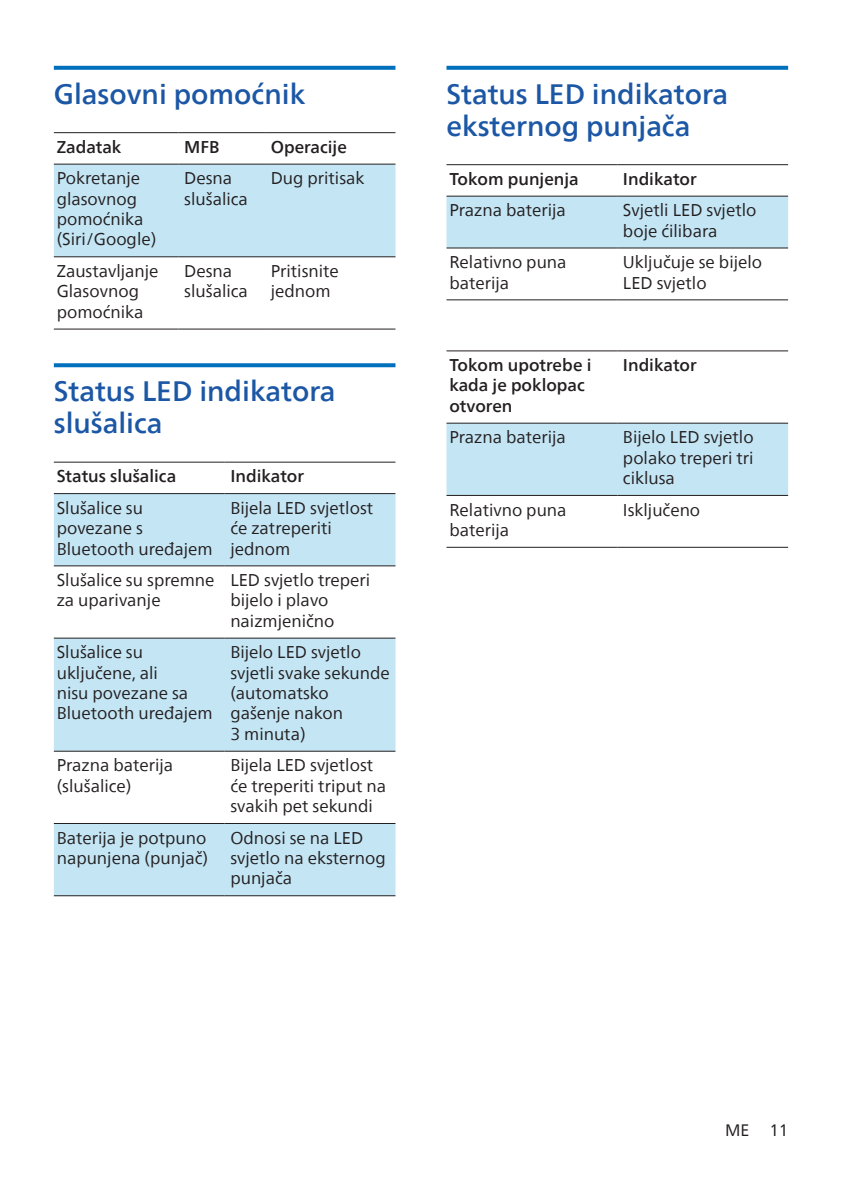
<style>
.page{position:relative;width:842px;height:1191px;background:#fff}
.page>*{position:absolute;margin:0;border:0;box-sizing:border-box;transform-origin:0 0}
.heading2{font:500 28px/32px "Neue Frutiger World";color:#1c57a5}
.Body_Text{font:17px/20.4px "Neue Frutiger World";color:#231f20}
.Body_Text-2{font:500 17px/20.4px "Neue Frutiger World";color:#231f20}
.t1{font:16.4px "Neue Frutiger World";color:#231f20}
</style>
<div class="page">
<svg style="left:54px;top:66px;width:341px;height:4px"></svg>
<svg style="left:54px;top:363px;width:341px;height:4px"></svg>
<div style="left:54px;top:165px;width:341px;height:91px;background:#c4e5f4"></div>
<hr style="left:54px;top:132px;width:125px;height:1px;background:#231f20">
<hr style="left:179px;top:132px;width:86px;height:1px;background:#231f20">
<hr style="left:265px;top:132px;width:130px;height:1px;background:#231f20">
<hr style="left:54px;top:164px;width:125px;height:1px;background:#231f20">
<hr style="left:179px;top:164px;width:86px;height:1px;background:#231f20">
<hr style="left:265px;top:164px;width:130px;height:1px;background:#231f20">
<hr style="left:54px;top:256px;width:125px;height:1px;background:#231f20">
<hr style="left:179px;top:256px;width:86px;height:1px;background:#231f20">
<hr style="left:265px;top:256px;width:130px;height:1px;background:#231f20">
<hr style="left:54px;top:328px;width:125px;height:1px;background:#231f20">
<hr style="left:179px;top:328px;width:86px;height:1px;background:#231f20">
<hr style="left:265px;top:328px;width:130px;height:1px;background:#231f20">
<svg style="left:54px;top:494px;width:341px;height:401px;fill:#c4e5f4"></svg>
<svg style="left:54px;top:751px;width:341px;height:72px"></svg>
<hr style="left:54px;top:461px;width:171px;height:1px;background:#231f20">
<hr style="left:225px;top:461px;width:170px;height:1px;background:#231f20">
<hr style="left:54px;top:493px;width:171px;height:1px;background:#231f20">
<hr style="left:225px;top:493px;width:170px;height:1px;background:#231f20">
<hr style="left:54px;top:565px;width:171px;height:1px;background:#231f20">
<hr style="left:225px;top:565px;width:170px;height:1px;background:#231f20">
<hr style="left:54px;top:637px;width:171px;height:1px;background:#231f20">
<hr style="left:225px;top:637px;width:170px;height:1px;background:#231f20">
<hr style="left:54px;top:750px;width:171px;height:1px;background:#231f20">
<hr style="left:225px;top:750px;width:170px;height:1px;background:#231f20">
<hr style="left:54px;top:823px;width:171px;height:1px;background:#231f20">
<hr style="left:225px;top:823px;width:170px;height:1px;background:#231f20">
<hr style="left:54px;top:895px;width:171px;height:1px;background:#231f20">
<hr style="left:225px;top:895px;width:170px;height:1px;background:#231f20">
<svg style="left:446px;top:66px;width:342px;height:4px"></svg>
<svg style="left:446px;top:197px;width:342px;height:298px"></svg>
<svg style="left:446px;top:546px;width:342px;height:1px"></svg>
<hr style="left:446px;top:164px;width:171px;height:1px;background:#231f20">
<hr style="left:617px;top:164px;width:171px;height:1px;background:#231f20">
<hr style="left:446px;top:196px;width:171px;height:1px;background:#231f20">
<hr style="left:617px;top:196px;width:171px;height:1px;background:#231f20">
<hr style="left:446px;top:247px;width:171px;height:1px;background:#231f20">
<hr style="left:617px;top:247px;width:171px;height:1px;background:#231f20">
<hr style="left:446px;top:299px;width:171px;height:1px;background:#231f20">
<hr style="left:617px;top:299px;width:171px;height:1px;background:#231f20">
<hr style="left:446px;top:350px;width:171px;height:1px;background:#231f20">
<hr style="left:617px;top:350px;width:171px;height:1px;background:#231f20">
<hr style="left:446px;top:423px;width:171px;height:1px;background:#231f20">
<hr style="left:617px;top:423px;width:171px;height:1px;background:#231f20">
<hr style="left:446px;top:495px;width:171px;height:1px;background:#231f20">
<hr style="left:617px;top:495px;width:171px;height:1px;background:#231f20">
<hr style="left:446px;top:547px;width:171px;height:1px;background:#231f20">
<hr style="left:617px;top:547px;width:171px;height:1px;background:#231f20">
<p class="heading2" style="left:54px;top:78px;width:253px">Glasovni pomoćnik</p>
<p class="Body_Text-2" style="left:57px;top:137px;width:66px">Zadatak</p>
<p class="Body_Text-2" style="left:184px;top:137px;width:37px">MFB</p>
<p class="Body_Text-2" style="left:271px;top:137px;width:78px">Operacije</p>
<p class="Body_Text" style="left:57px;top:168px;width:101px">Pokretanje glasovnog pomoćnika (Siri/Google)</p>
<p class="Body_Text" style="left:184px;top:168px;width:65px">Desna slušalica</p>
<p class="Body_Text" style="left:271px;top:168px;width:95px">Dug pritisak</p>
<p class="Body_Text" style="left:57px;top:261px;width:103px">Zaustavljanje<br>Glasovnog pomoćnika</p>
<p class="Body_Text" style="left:184px;top:261px;width:65px">Desna slušalica</p>
<p class="Body_Text" style="left:271px;top:261px;width:70px">Pritisnite jednom</p>
<p class="heading2" style="left:54px;top:375px;width:283px">Status LED indikatora slušalica</p>
<p class="Body_Text-2" style="left:57px;top:466px;width:121px">Status slušalica</p>
<p class="Body_Text-2" style="left:230px;top:466px;width:75px">Indikator</p>
<p class="Body_Text" style="left:57px;top:498px;width:158px">Slušalice su povezane s<br>Bluetooth uređajem</p>
<p class="Body_Text" style="left:230px;top:498px;width:144px">Bijela LED svjetlost će zatreperiti jednom</p>
<p class="Body_Text" style="left:57px;top:570px;width:159px">Slušalice su spremne za uparivanje</p>
<p class="Body_Text" style="left:230px;top:570px;width:141px">LED svjetlo treperi bijelo i plavo naizmjenično</p>
<p class="Body_Text" style="left:57px;top:642px;width:158px">Slušalice su uključene, ali<br>nisu povezane sa<br>Bluetooth uređajem</p>
<p class="Body_Text" style="left:230px;top:642px;width:161px">Bijelo LED svjetlo svjetli svake sekunde (automatsko gašenje nakon<br>3 minuta)</p>
<p class="Body_Text" style="left:57px;top:755px;width:118px">Prazna baterija (slušalice)</p>
<p class="Body_Text" style="left:230px;top:755px;width:157px">Bijela LED svjetlost će treperiti triput na svakih pet sekundi</p>
<p class="Body_Text" style="left:57px;top:827px;width:153px">Baterija je potpuno napunjena (punjač)</p>
<p class="Body_Text" style="left:230px;top:827px;width:157px">Odnosi se na LED svjetlo na eksternog punjača</p>
<p class="heading2" style="left:446px;top:78px;width:283px">Status LED indikatora eksternog punjača</p>
<p class="Body_Text-2" style="left:449px;top:169px;width:131px">Tokom punjenja</p>
<p class="Body_Text-2" style="left:623px;top:169px;width:75px">Indikator</p>
<p class="Body_Text" style="left:449px;top:200px;width:118px">Prazna baterija</p>
<p class="Body_Text" style="left:623px;top:200px;width:135px">Svjetli LED svjetlo boje ćilibara</p>
<p class="Body_Text" style="left:449px;top:252px;width:119px">Relativno puna baterija</p>
<p class="Body_Text" style="left:623px;top:252px;width:141px">Uključuje se bijelo<br>LED svjetlo</p>
<p class="Body_Text-2" style="left:449px;top:355px;width:144px">Tokom upotrebe i kada je poklopac otvoren</p>
<p class="Body_Text-2" style="left:623px;top:355px;width:75px">Indikator</p>
<p class="Body_Text" style="left:449px;top:427px;width:118px">Prazna baterija</p>
<p class="Body_Text" style="left:623px;top:427px;width:132px;text-align:justify">Bijelo LED svjetlo polako treperi tri ciklusa</p>
<p class="Body_Text" style="left:449px;top:499px;width:119px">Relativno puna baterija</p>
<p class="Body_Text" style="left:623px;top:499px;width:79px">Isključeno</p>
<p class="t1" style="left:725px;top:1117px;width:65px">ME 11</p>
</div>
